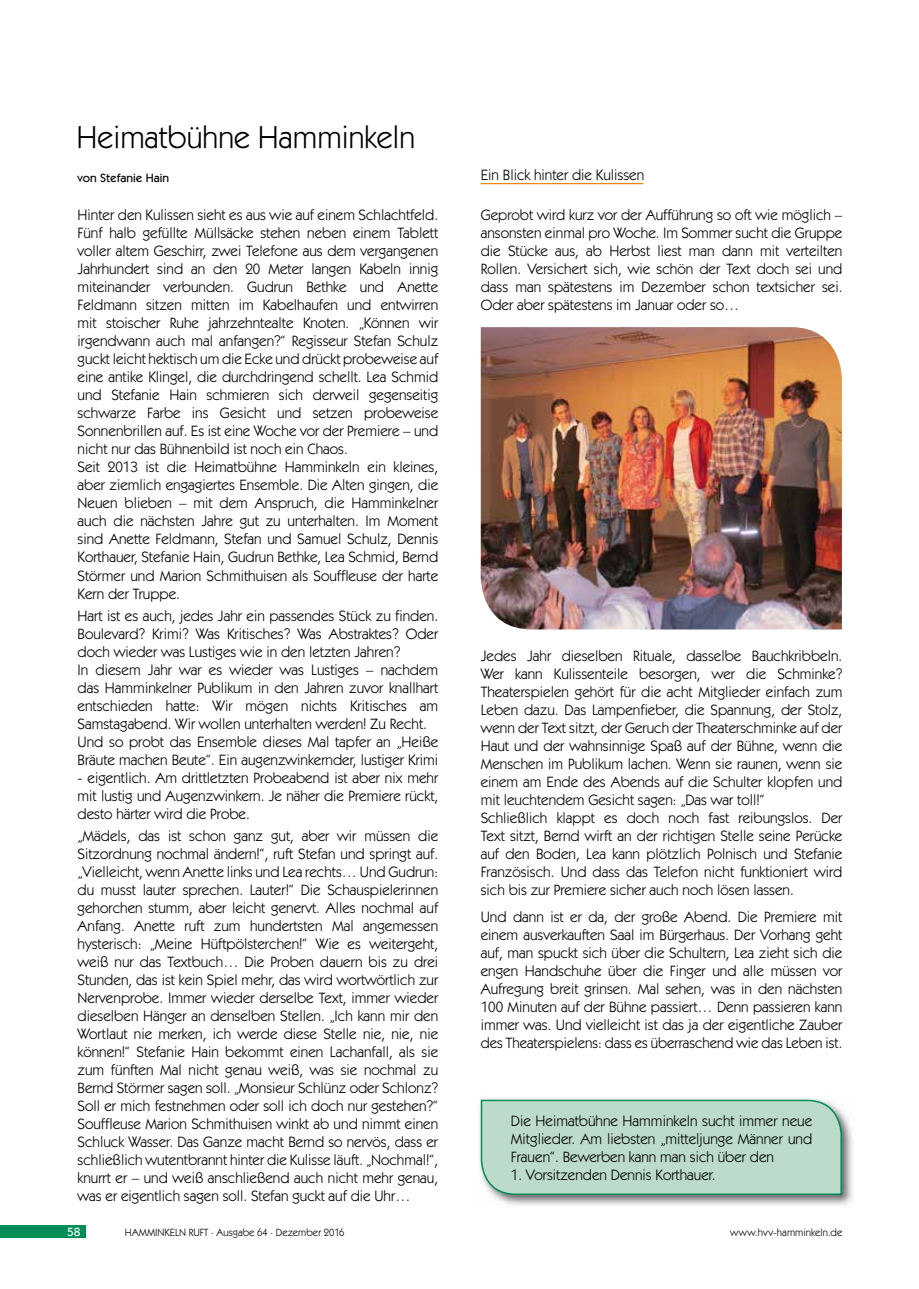
<style>
.page{position:relative;width:919px;height:1289px;background:#fff}
.page>*{position:absolute;margin:0;border:0;box-sizing:border-box;transform-origin:0 0}
.t1{font:31.5px "Itc Kabel";color:#000}
.t2{font:15px/18px "Itc Kabel";color:#000;text-align:justify}
.t3{font:500 12px "Itc Kabel";color:#000}
.t4{font:500 12px "Itc Kabel";color:#fff}
.t5{font:10.5px "Itc Kabel";color:#000}
</style>
<div class="page">
<div style="left:0;top:1225px;width:85px;height:12px;background:#008d58"></div>
<hr style="left:480px;top:183px;width:163px;height:1px;background:#f18500">
<img style="left:479px;top:1107px;width:374px;height:98px">
<svg style="left:480px;top:1098px;width:362px;height:97px;background:#b6d8c7"></svg>
<img style="left:480px;top:327px;width:361px;height:302px">
<h1 class="t1" style="left:77px;top:119px;width:340px">Heimatbühne Hamminkeln</h1>
<p class="t3" style="left:78px;top:170px;width:93px">von Stefanie Hain</p>
<p class="t2" style="left:480px;top:166px;width:165px">Ein Blick hinter die Kulissen</p>
<p class="t2" style="left:480px;top:206px;width:363px">Geprobt wird kurz vor der Aufführung so oft wie möglich – ansonsten einmal pro Woche. Im Sommer sucht die Gruppe die Stücke aus, ab Herbst liest man dann mit verteilten Rollen. Versichert sich, wie schön der Text doch sei und dass man spätestens im Dezember schon textsicher sei.<br>Oder aber spätestens im Januar oder so…</p>
<p class="t2" style="left:78px;top:206px;width:362px;text-align:left">Hinter den Kulissen sieht es aus wie auf einem Schlachtfeld.<br>Fünf halb gefüllte Müllsäcke stehen neben einem Tablett voller altem Geschirr, zwei Telefone aus dem vergangenen Jahrhundert sind an den 20 Meter langen Kabeln innig miteinander verbunden. Gudrun Bethke und Anette Feldmann sitzen mitten im Kabelhaufen und entwirren mit stoischer Ruhe jahrzehntealte Knoten. „Können wir irgendwann auch mal anfangen?“ Regisseur Stefan Schulz guckt leicht hektisch um die Ecke und drückt probeweise auf eine antike Klingel, die durchdringend schellt. Lea Schmid und Stefanie Hain schmieren sich derweil gegenseitig schwarze Farbe ins Gesicht und setzen probeweise Sonnenbrillen auf. Es ist eine Woche vor der Premiere – und nicht nur das Bühnenbild ist noch ein Chaos.<br>Seit 2013 ist die Heimatbühne Hamminkeln ein kleines, aber ziemlich engagiertes Ensemble. Die Alten gingen, die Neuen blieben – mit dem Anspruch, die Hamminkelner auch die nächsten Jahre gut zu unterhalten. Im Moment sind Anette Feldmann, Stefan und Samuel Schulz, Dennis Korthauer, Stefanie Hain, Gudrun Bethke, Lea Schmid, Bernd Störmer und Marion Schmithuisen als Souffleuse der harte Kern der Truppe.</p>
<p class="t2" style="left:78px;top:606px;width:362px;text-align:left">Hart ist es auch, jedes Jahr ein passendes Stück zu finden.<br>Boulevard? Krimi? Was Kritisches? Was Abstraktes? Oder doch wieder was Lustiges wie in den letzten Jahren?<br>In diesem Jahr war es wieder was Lustiges – nachdem das Hamminkelner Publikum in den Jahren zuvor knallhart entschieden hatte: Wir mögen nichts Kritisches am Samstagabend. Wir wollen unterhalten werden! Zu Recht.<br>Und so probt das Ensemble dieses Mal tapfer an „Heiße Bräute machen Beute“. Ein augenzwinkernder, lustiger Krimi</p>
<p class="t2" style="left:78px;top:768px;width:362px">- eigentlich. Am drittletzten Probeabend ist aber nix mehr mit lustig und Augenzwinkern. Je näher die Premiere rückt, desto härter wird die Probe.</p>
<p class="t2" style="left:78px;top:826px;width:362px">„Mädels, das ist schon ganz gut, aber wir müssen die Sitzordnung nochmal ändern!“, ruft Stefan und springt auf. „Vielleicht, wenn Anette links und Lea rechts… Und Gudrun: du musst lauter sprechen. Lauter!“ Die Schauspielerinnen gehorchen stumm, aber leicht genervt. Alles nochmal auf Anfang. Anette ruft zum hundertsten Mal angemessen hysterisch: „Meine Hüftpölsterchen!“ Wie es weitergeht, weiß nur das Textbuch… Die Proben dauern bis zu drei Stunden, das ist kein Spiel mehr, das wird wortwörtlich zur Nervenprobe. Immer wieder derselbe Text, immer wieder dieselben Hänger an denselben Stellen. „Ich kann mir den Wortlaut nie merken, ich werde diese Stelle nie, nie, nie können!“ Stefanie Hain bekommt einen Lachanfall, als sie zum fünften Mal nicht genau weiß, was sie nochmal zu Bernd Störmer sagen soll. „Monsieur Schlünz oder Schlonz?<br>Soll er mich festnehmen oder soll ich doch nur gestehen?“ Souffleuse Marion Schmithuisen winkt ab und nimmt einen Schluck Wasser. Das Ganze macht Bernd so nervös, dass er schließlich wutentbrannt hinter die Kulisse läuft. „Nochmal!“, knurrt er – und weiß anschließend auch nicht mehr genau, was er eigentlich sagen soll. Stefan guckt auf die Uhr…</p>
<p class="t2" style="left:480px;top:646px;width:363px;text-align:left">Jedes Jahr dieselben Rituale, dasselbe Bauchkribbeln.<br>Wer kann Kulissenteile besorgen, wer die Schminke?<br>Theaterspielen gehört für die acht Mitglieder einfach zum Leben dazu. Das Lampenfieber, die Spannung, der Stolz, wenn der Text sitzt, der Geruch der Theaterschminke auf der Haut und der wahnsinnige Spaß auf der Bühne, wenn die Menschen im Publikum lachen. Wenn sie raunen, wenn sie einem am Ende des Abends auf die Schulter klopfen und mit leuchtendem Gesicht sagen: „Das war toll!“<br>Schließlich klappt es doch noch fast reibungslos. Der Text sitzt, Bernd wirft an der richtigen Stelle seine Perücke auf den Boden, Lea kann plötzlich Polnisch und Stefanie Französisch. Und dass das Telefon nicht funktioniert wird sich bis zur Premiere sicher auch noch lösen lassen.</p>
<p class="t2" style="left:480px;top:907px;width:363px">Und dann ist er da, der große Abend. Die Premiere mit einem ausverkauften Saal im Bürgerhaus. Der Vorhang geht auf, man spuckt sich über die Schultern, Lea zieht sich die engen Handschuhe über die Finger und alle müssen vor Aufregung breit grinsen. Mal sehen, was in den nächsten 100 Minuten auf der Bühne passiert… Denn passieren kann immer was. Und vielleicht ist das ja der eigentliche Zauber des Theaterspielens: dass es überraschend wie das Leben ist.</p>
<p class="t2" style="left:511px;top:1111px;width:303px">Die Heimatbühne Hamminkeln sucht immer neue Mitglieder. Am liebsten „mitteljunge Männer und Frauen“. Bewerben kann man sich über den</p>
<p class="t2" style="left:511px;top:1165px;width:206px">1. Vorsitzenden Dennis Korthauer.</p>
<p class="t4" style="left:67px;top:1224px;width:15px">58</p>
<p class="t5" style="left:125px;top:1226px;width:221px">HAMMINKELN RUFT · Ausgabe 64 · Dezember 2016</p>
<p class="t5" style="left:730px;top:1226px;width:114px">www.hvv-hamminkeln.de</p>
</div>
